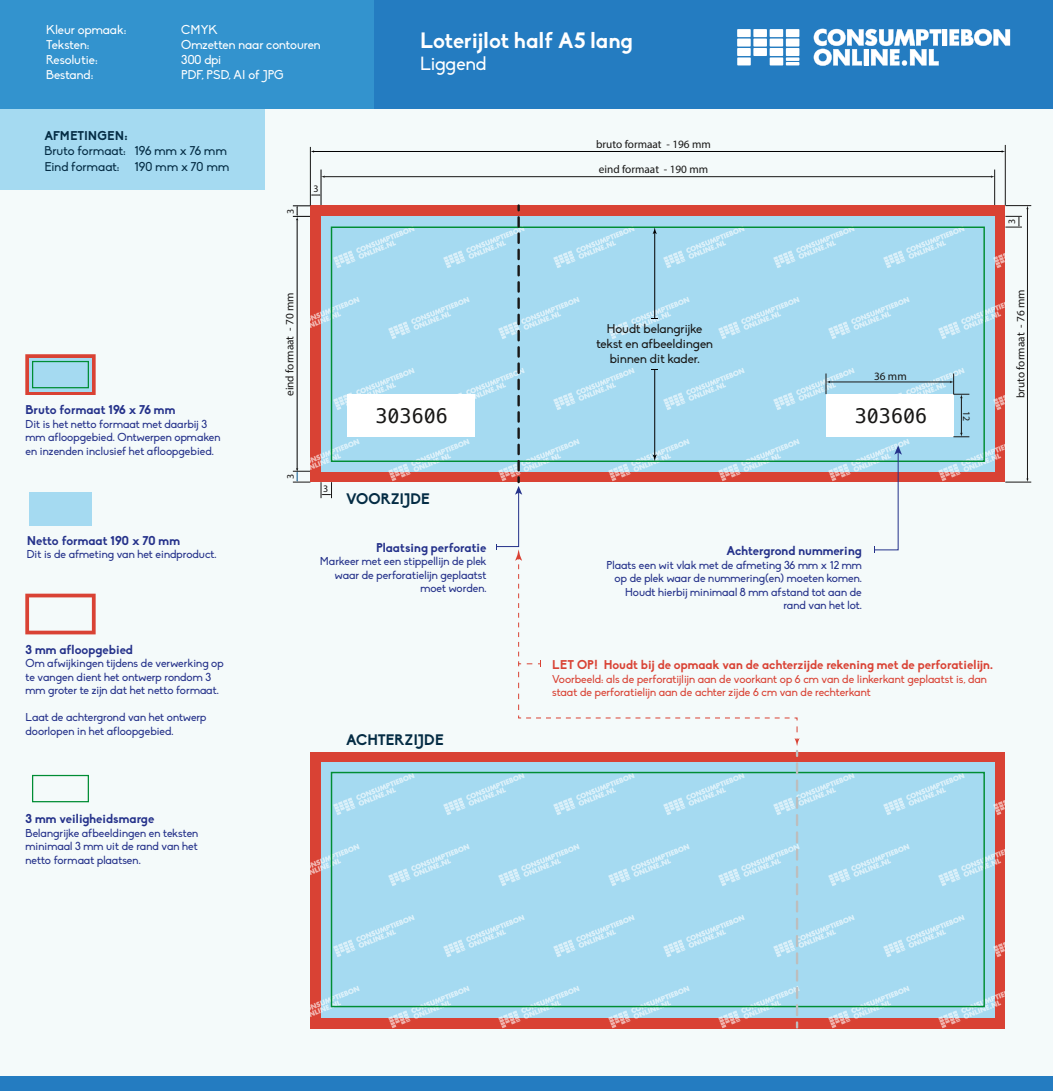
<style>
.page{position:relative;width:1053px;height:1091px;background:#fff}
.page>*{position:absolute;margin:0;border:0;box-sizing:border-box;transform-origin:0 0}
.t1{font:700 21.88px "Biko";color:#fff}
.t2{font:20px "Menlo";color:#181716}
.t3{font:18.75px "Biko";color:#fff}
.t4{font:700 15px "Biko";letter-spacing:-.005em;color:#042c44}
.t5{font:700 12.5px "Biko";color:#24318a}
.t6{font:12.5px "Biko";color:#fff}
.t7{font:700 12.5px "Biko";color:#d94234}
.t8{font:12.5px/15px "Biko";color:#181716;text-align:center}
.t9{font:12.5px/15px "Biko";letter-spacing:.005em;color:#042c44}
.t10{font:700 12.5px "Biko";color:#042c44}
.t11{font:11.25px/13.5px "Biko";color:#24318a}
.t12{font:11.25px/13.5px "Biko";color:#d94234}
.t13{font:11.25px "Myriad Pro";color:#181716}
.t14{font:10px "Myriad Pro";color:#181716}
</style>
<div class="page">
<div style="left:0;top:0;width:1052px;height:1090px;background:#f4fafa"></div>
<div style="left:0;top:108px;width:264px;height:81px;background:#a5daf1"></div>
<div style="left:0;top:0;width:374px;height:108px;background:#3393ce"></div>
<div style="left:374px;top:0;width:678px;height:108px;background:#247cc1"></div>
<div style="left:737px;top:57px;width:13px;height:8px;background:#fff"></div>
<div style="left:769px;top:57px;width:14px;height:8px;background:#fff"></div>
<div style="left:737px;top:48px;width:13px;height:8px;background:#fff"></div>
<div style="left:753px;top:48px;width:13px;height:8px;background:#fff"></div>
<div style="left:769px;top:48px;width:14px;height:8px;background:#fff"></div>
<div style="left:785px;top:48px;width:14px;height:8px;background:#fff"></div>
<div style="left:737px;top:39px;width:13px;height:8px;background:#fff"></div>
<div style="left:753px;top:39px;width:13px;height:8px;background:#fff"></div>
<div style="left:769px;top:39px;width:14px;height:8px;background:#fff"></div>
<div style="left:785px;top:39px;width:14px;height:8px;background:#fff"></div>
<div style="left:737px;top:29px;width:13px;height:8px;background:#fff"></div>
<div style="left:753px;top:29px;width:13px;height:8px;background:#fff"></div>
<div style="left:769px;top:29px;width:14px;height:8px;background:#fff"></div>
<div style="left:785px;top:29px;width:14px;height:8px;background:#fff"></div>
<hr style="left:785px;top:62px;width:14px;height:3px;background:#fff">
<svg style="left:785px;top:57px;width:14px;height:4px"></svg>
<svg style="left:813px;top:29px;width:197px;height:37px"></svg>
<div style="left:0;top:1076px;width:1052px;height:14px;background:#247cc1"></div>
<svg style="left:25px;top:593px;width:71px;height:41px"></svg>
<div style="left:29px;top:492px;width:63px;height:33px;background:#a5daf1"></div>
<div style="left:32px;top:774px;width:57px;height:28px;border:1px solid #008d34"></div>
<svg style="left:25px;top:354px;width:71px;height:41px"></svg>
<div style="left:29px;top:358px;width:63px;height:33px;background:#a5daf1"></div>
<div style="left:32px;top:361px;width:57px;height:27px;border:1px solid #008d34"></div>
<hr style="left:1027px;top:208px;width:1px;height:271px;background:#181716">
<svg style="left:1005px;top:478px;width:26px;height:4px"></svg>
<svg style="left:1005px;top:205px;width:26px;height:4px"></svg>
<hr style="left:323px;top:176px;width:669px;height:1px;background:#181716">
<hr style="left:321px;top:169px;width:1px;height:36px;background:#000001">
<hr style="left:994px;top:169px;width:1px;height:36px;background:#181716">
<hr style="left:297px;top:219px;width:1px;height:250px;background:#000001">
<svg style="left:293px;top:468px;width:17px;height:14px"></svg>
<svg style="left:293px;top:205px;width:17px;height:15px"></svg>
<svg style="left:1005px;top:216px;width:16px;height:12px"></svg>
<svg style="left:310px;top:206px;width:695px;height:276px;background:#adcddf"></svg>
<div style="left:331px;top:226px;width:653px;height:236px;border:1px solid #008d34"></div>
<hr style="left:654px;top:232px;width:1px;height:87px;background:#000001">
<svg style="left:652px;top:227px;width:4px;height:7px"></svg>
<hr style="left:654px;top:369px;width:1px;height:87px;background:#000001">
<svg style="left:652px;top:454px;width:4px;height:7px"></svg>
<hr style="left:313px;top:151px;width:689px;height:1px;background:#000001">
<hr style="left:310px;top:147px;width:1px;height:58px;background:#181716">
<svg style="left:321px;top:482px;width:11px;height:16px"></svg>
<hr style="left:1004px;top:145px;width:1px;height:60px;background:#181716">
<svg style="left:310px;top:194px;width:11px;height:2px"></svg>
<svg style="left:517px;top:205px;width:3px;height:265px"></svg>
<svg style="left:310px;top:752px;width:695px;height:275px;background:#accddf"></svg>
<div style="left:331px;top:771px;width:653px;height:236px;border:1px solid #008d34"></div>
<svg style="left:873px;top:445px;width:28px;height:108px"></svg>
<svg style="left:496px;top:477px;width:303px;height:278px"></svg>
<svg style="left:795px;top:763px;width:3px;height:264px"></svg>
<div style="left:826px;top:394px;width:127px;height:42px;background:#fff"></div>
<hr style="left:828px;top:381px;width:123px;height:1px;background:#181716">
<svg style="left:825px;top:373px;width:5px;height:21px"></svg>
<hr style="left:961px;top:397px;width:1px;height:37px;background:#181716">
<svg style="left:949px;top:373px;width:20px;height:25px"></svg>
<svg style="left:953px;top:432px;width:16px;height:5px"></svg>
<div style="left:346px;top:394px;width:128px;height:42px;background:#fff"></div>
<p class="t6" style="left:46px;top:23px;width:82px">Kleur opmaak:</p>
<p class="t6" style="left:181px;top:23px;width:38px">CMYK</p>
<p class="t6" style="left:46px;top:38px;width:45px">Teksten:</p>
<p class="t6" style="left:181px;top:38px;width:141px">Omzetten naar contouren</p>
<p class="t6" style="left:46px;top:53px;width:53px">Resolutie:</p>
<p class="t6" style="left:181px;top:53px;width:42px">300 dpi</p>
<p class="t6" style="left:46px;top:68px;width:49px">Bestand:</p>
<p class="t6" style="left:181px;top:68px;width:104px">PDF, PSD, AI of JPG</p>
<p class="t10" style="left:44px;top:129px;width:85px">AFMETINGEN:</p>
<p class="t9" style="left:44px;top:144px;width:186px">Bruto formaat: 196 mm x 76 mm<br>Eind formaat: 190 mm x 70 mm</p>
<p class="t14" style="left:284px;top:214px;width:7px;rotate:-90deg">3</p>
<p class="t14" style="left:313px;top:182px;width:7px">3</p>
<h1 class="t1" style="left:420px;top:27px;width:214px">Loterijlot half A5 lang</h1>
<h3 class="t3" style="left:420px;top:53px;width:68px">Liggend</h3>
<p class="t13" style="left:596px;top:137px;width:116px">bruto formaat - 196 mm</p>
<p class="t13" style="left:599px;top:162px;width:111px">eind formaat - 190 mm</p>
<p class="t14" style="left:1005px;top:224px;width:7px;rotate:-90deg">3</p>
<p class="t5" style="left:26px;top:402px;width:151px">Bruto formaat 196 x 76 mm</p>
<p class="t11" style="left:26px;top:417px;width:197px">Dit is het netto formaat met daarbij 3 mm afloopgebied. Ontwerpen opmaken en inzenden inclusief het afloopgebied.</p>
<p class="t5" style="left:27px;top:532px;width:155px">Netto formaat 190 x 70 mm</p>
<p class="t11" style="left:27px;top:547px;width:191px">Dit is de afmeting van het eindproduct.</p>
<p class="t5" style="left:26px;top:641px;width:109px">3 mm afloopgebied</p>
<p class="t11" style="left:26px;top:656px;width:200px">Om afwijkingen tijdens de verwerking op te vangen dient het ontwerp rondom 3 mm groter te zijn dat het netto formaat.</p>
<p class="t11" style="left:26px;top:710px;width:182px">Laat de achtergrond van het ontwerp doorlopen in het afloopgebied.</p>
<p class="t5" style="left:26px;top:811px;width:130px">3 mm veiligheidsmarge</p>
<p class="t11" style="left:26px;top:826px;width:174px;text-align:justify">Belangrijke afbeeldingen en teksten minimaal 3 mm uit de rand van het netto formaat plaatsen.</p>
<p class="t13" style="left:283px;top:396px;width:105px;rotate:-90deg">eind formaat - 70 mm</p>
<p class="t14" style="left:284px;top:479px;width:7px;rotate:-90deg">3</p>
<h2 class="t2" style="left:375px;top:402px;width:74px">303606</h2>
<p class="t14" style="left:323px;top:482px;width:7px">3</p>
<h3 class="t4" style="left:346px;top:489px;width:85px">VOORZIJDE</h3>
<p class="t5" style="left:376px;top:539px;width:112px">Plaatsing perforatie</p>
<p class="t11" style="left:320px;top:554px;width:168px;text-align:right">Markeer met een stippellijn de plek waar de perforatielijn geplaatst moet worden.</p>
<h3 class="t4" style="left:346px;top:730px;width:99px">ACHTERZIJDE</h3>
<p class="t8" style="left:596px;top:321px;width:118px">Houdt belangrijke tekst en afbeeldingen binnen dit kader.</p>
<p class="t13" style="left:874px;top:369px;width:34px">36 mm</p>
<h2 class="t2" style="left:854px;top:402px;width:74px">303606</h2>
<p class="t14" style="left:972px;top:411px;width:12px;rotate:90deg">12</p>
<p class="t13" style="left:1013px;top:398px;width:110px;rotate:-90deg">bruto formaat - 76 mm</p>
<p class="t5" style="left:726px;top:543px;width:137px">Achtergrond nummering</p>
<p class="t11" style="left:606px;top:558px;width:257px;text-align:right">Plaats een wit vlak met de afmeting 36 mm x 12 mm op de plek waar de nummering(en) moeten komen.<br>Houdt hierbij minimaal 8 mm afstand tot aan de rand van het lot.</p>
<p class="t7" style="left:552px;top:657px;width:442px">LET OP! Houdt bij de opmaak van de achterzijde rekening met de perforatielijn.</p>
<p class="t12" style="left:552px;top:672px;width:436px">Voorbeeld: als de perforatijlijn aan de voorkant op 6 cm van de linkerkant geplaatst is, dan staat de perforatielijn aan de achter zijde 6 cm van de rechterkant</p>
</div>
